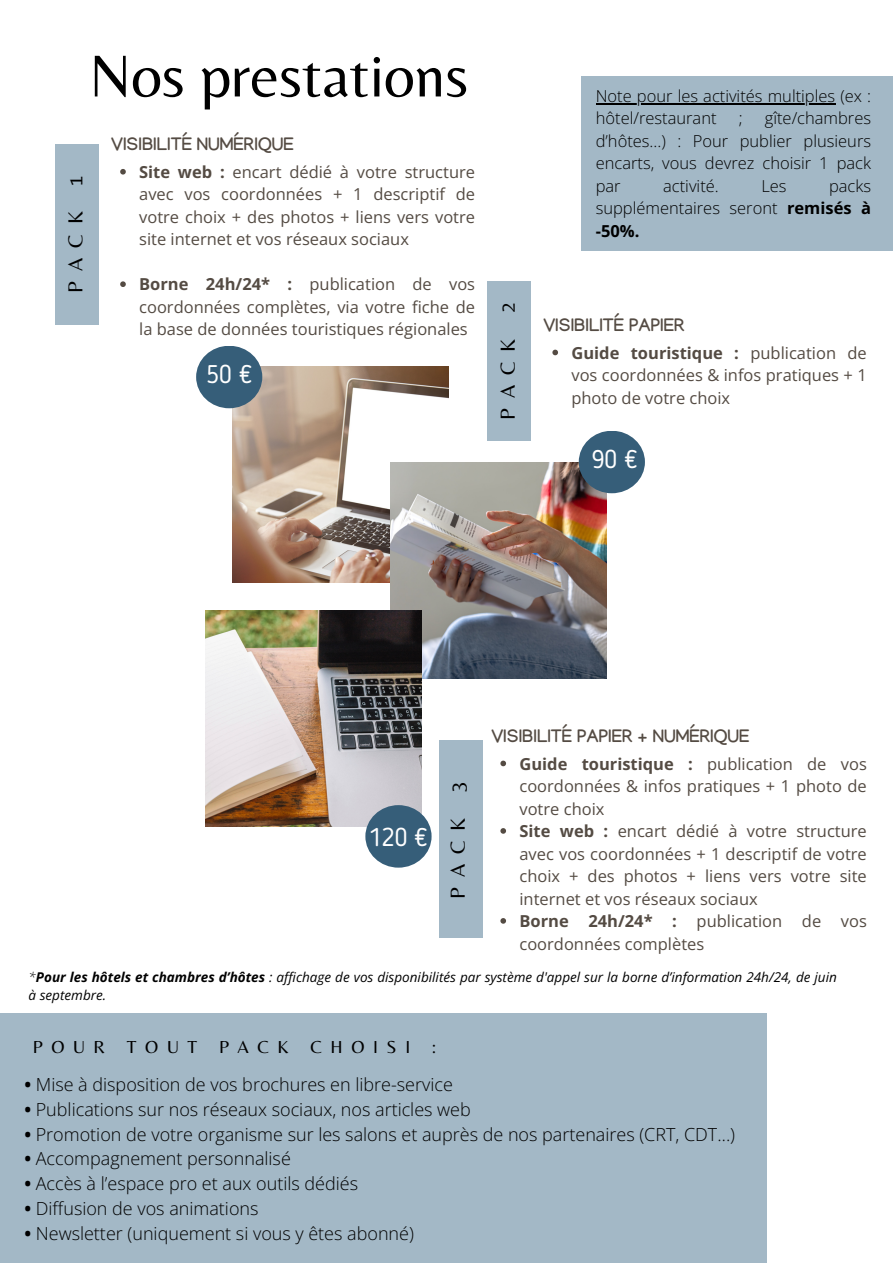
<style>
.page{position:relative;width:893px;height:1264px;background:#fff}
.page>*{position:absolute;margin:0;border:0;box-sizing:border-box;transform-origin:0 0}
.t1{font:61.35px "Belleza";color:#000}
.t2{font:25.35px "Blogger Sans";color:#fff}
.t3{font:21px "Belleza";letter-spacing:.48em;color:#000}
.t4{font:300 18px "Open Sans";color:#000}
.t5{font:700 18px "Manjari";color:#544b43}
.t6{font:18px "Belleza";letter-spacing:.48em;color:#000}
.t7{font:16.5px/22.5px "Open Sans";color:#544b43;text-align:justify}
.t8{font:300 16.5px/22.5px "Open Sans";color:#000;text-align:justify}
.t9{font:italic 13.5px/18px "Open Sans";color:#000}
.s1{font-weight:700}
.s2{font-weight:300}
</style>
<div class="page">
<svg style="left:120px;top:169px;width:6px;height:5px"></svg>
<svg style="left:120px;top:281px;width:6px;height:6px"></svg>
<div style="left:55px;top:144px;width:44px;height:180px;background:#a3b8c6"></div>
<div style="left:487px;top:282px;width:44px;height:159px;background:#a3b8c6"></div>
<svg style="left:552px;top:349px;width:6px;height:6px"></svg>
<div style="left:439px;top:740px;width:44px;height:197px;background:#a3b8c6"></div>
<svg style="left:500px;top:760px;width:6px;height:6px"></svg>
<svg style="left:500px;top:828px;width:6px;height:5px"></svg>
<svg style="left:500px;top:918px;width:6px;height:5px"></svg>
<img style="left:232px;top:366px;width:216px;height:216px">
<img style="left:390px;top:462px;width:216px;height:216px">
<img style="left:206px;top:610px;width:215px;height:216px">
<div style="left:196px;top:346px;width:66px;height:62px;background:#365e79;border-radius:50%"></div>
<div style="left:578px;top:431px;width:67px;height:62px;background:#365e79;border-radius:50%"></div>
<div style="left:365px;top:805px;width:66px;height:62px;background:#365e79;border-radius:50%"></div>
<div style="left:0;top:1012px;width:766px;height:250px;background:#a3b8c6"></div>
<div style="left:581px;top:76px;width:311px;height:175px;background:#a3b8c6"></div>
<hr style="left:595px;top:103px;width:240px;height:1px;background:#000">
<p class="t3" style="left:63px;top:293px;width:119px;rotate:-90deg">PACK 1</p>
<p class="t1" style="left:89px;top:39px;width:380px">Nos prestations</p>
<p class="t5" style="left:111px;top:137px;width:184px">VISIBILITÉ NUMÉRIQUE</p>
<p class="t7" style="left:139px;top:160px;width:337px"><span class="s1">Site web :</span> encart dédié à votre structure avec vos coordonnées + 1 descriptif de votre choix + des photos + liens vers votre site internet et vos réseaux sociaux</p>
<p class="t7" style="left:139px;top:273px;width:337px"><span class="s1">Borne 24h/24* :</span> publication de vos coordonnées complètes, via votre fiche de la base de données touristiques régionales</p>
<p class="t2" style="left:206px;top:363px;width:47px">50 €</p>
<p class="t3" style="left:495px;top:420px;width:119px;rotate:-90deg">PACK 2</p>
<p class="t8" style="left:595px;top:84px;width:277px">Note pour les activités multiples (ex : hôtel/restaurant</p>
<p class="t8" style="left:595px;top:107px;width:277px;text-indent:169px">gîte/chambres d’hôtes...) : Pour publier plusieurs encarts, vous devrez choisir 1 pack par</p>
<p class="t8" style="left:738px;top:107px;width:5px">;</p>
<p class="t8" style="left:663px;top:174px;width:57px">activité.</p>
<p class="t8" style="left:761px;top:174px;width:27px">Les</p>
<p class="t8" style="left:595px;top:174px;width:277px;text-indent:233px">packs supplémentaires seront <span class="s1">remisés à -50%.</span></p>
<p class="t5" style="left:543px;top:317px;width:143px">VISIBILITÉ PAPIER</p>
<p class="t7" style="left:571px;top:341px;width:297px"><span class="s1">Guide touristique :</span> publication de vos coordonnées &amp; infos pratiques + 1 photo de votre choix</p>
<p class="t2" style="left:592px;top:449px;width:47px">90 €</p>
<p class="t2" style="left:369px;top:827px;width:60px">120 €</p>
<p class="t3" style="left:445px;top:898px;width:119px;rotate:-90deg">PACK 3</p>
<p class="t5" style="left:491px;top:728px;width:259px">VISIBILITÉ PAPIER + NUMÉRIQUE</p>
<p class="t7" style="left:519px;top:752px;width:349px"><span class="s1">Guide touristique :</span> publication de vos coordonnées &amp; infos pratiques + 1 photo de votre choix</p>
<p class="t7" style="left:519px;top:819px;width:349px"><span class="s1">Site web :</span> encart dédié à votre structure avec vos coordonnées + 1 descriptif de votre choix + des photos + liens vers votre site internet et vos réseaux sociaux</p>
<p class="t7" style="left:519px;top:909px;width:349px"><span class="s1">Borne 24h/24* :</span> publication de vos coordonnées complètes</p>
<p class="t9" style="left:29px;top:968px;width:809px"><span class="s2">*</span><span class="s1">Pour les hôtels et chambres d’hôtes</span> : affichage de vos disponibilités par système d'appel sur la borne d’information 24h/24, de juin à septembre.</p>
<p class="t6" style="left:33px;top:1035px;width:404px">POUR TOUT PACK CHOISI :</p>
<p class="t4" style="left:24px;top:1071px;width:430px"><span class="s1">•</span> Mise à disposition de vos brochures en libre-service</p>
<p class="t4" style="left:24px;top:1096px;width:448px"><span class="s1">•</span> Publications sur nos réseaux sociaux, nos articles web</p>
<p class="t4" style="left:24px;top:1121px;width:712px"><span class="s1">•</span> Promotion de votre organisme sur les salons et auprès de nos partenaires (CRT, CDT…)</p>
<p class="t4" style="left:24px;top:1146px;width:268px"><span class="s1">•</span> Accompagnement personnalisé</p>
<p class="t4" style="left:24px;top:1170px;width:335px"><span class="s1">•</span> Accès à l’espace pro et aux outils dédiés</p>
<p class="t4" style="left:24px;top:1195px;width:236px"><span class="s1">•</span> Diffusion de vos animations</p>
<p class="t4" style="left:24px;top:1220px;width:391px"><span class="s1">•</span> Newsletter (uniquement si vous y êtes abonné)</p>
</div>
